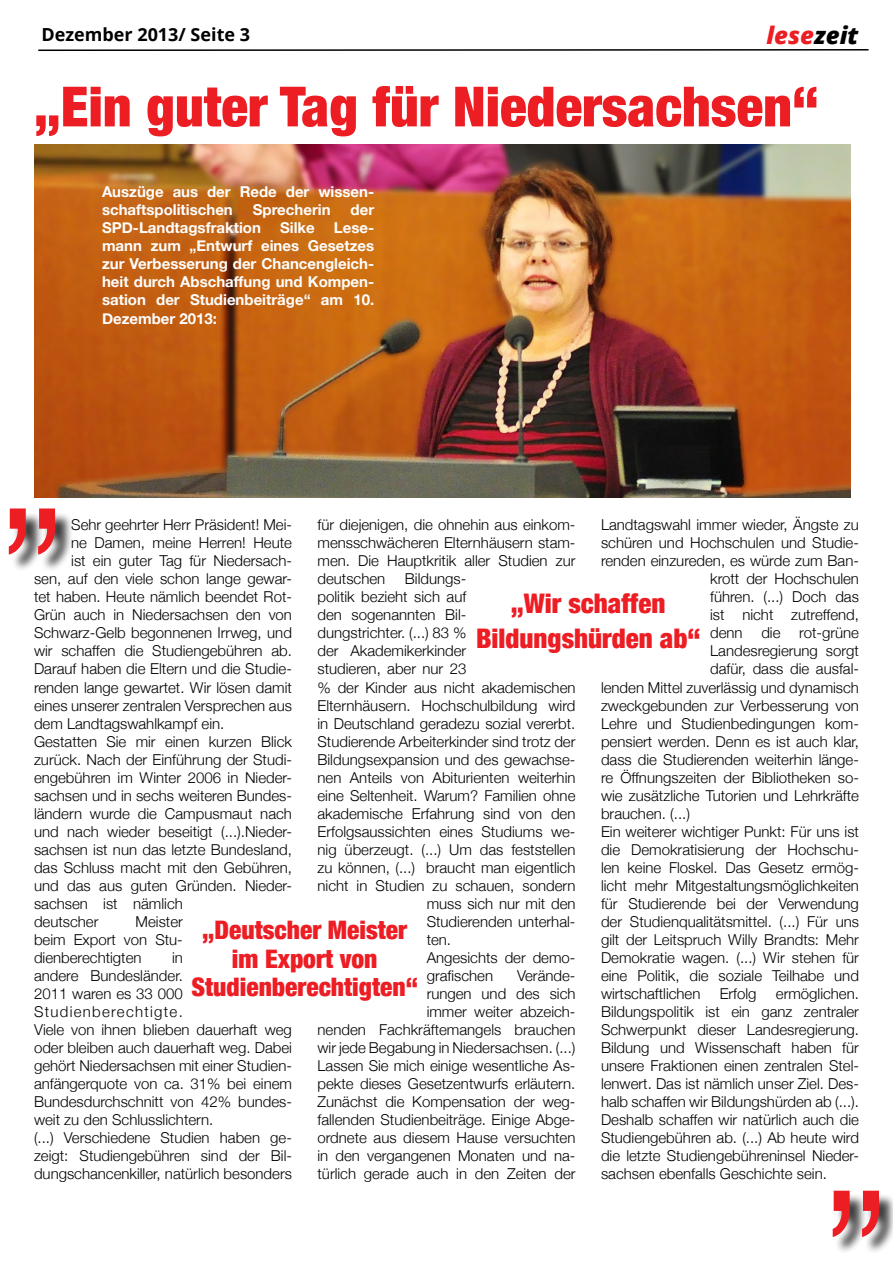
<style>
.page{position:relative;width:893px;height:1263px;background:#fff}
.page>*{position:absolute;margin:0;border:0;box-sizing:border-box;transform-origin:0 0}
.t1{font:300 190.5px "Helvetica Neue";color:#ed1d24}
.t2{font:900 condensed 55.5px "Helvetica Neue";color:#ed1d24}
.t3{font:900 condensed 27px/34.5px "Helvetica Neue";color:#ed1d24;text-align:center}
.t4{font:900 condensed 25.5px/28.5px "Helvetica Neue";color:#ed1d24;text-align:center}
.t5{font:italic 800 24px "Open Sans";color:#ed1d24}
.t6{font:700 18px "Open Sans";color:#000}
.t7{font:300 15px/18px "Helvetica Neue";color:#000;text-align:justify}
.t8{font:700 15px/18px "Helvetica Neue";color:#fff}
.s1{color:#000}
</style>
<div class="page">
<svg style="left:38px;top:49px;width:831px;height:2px;background:#3f3f3f"></svg>
<img style="left:34px;top:145px;width:816px;height:352px">
<div style="left:11px;top:511px;width:63px;height:62px;background:#000;opacity:.75"></div>
<div style="left:835px;top:1193px;width:58px;height:62px;background:#000;opacity:.75"></div>
<p class="t6" style="left:41px;top:22px;width:210px">Dezember 2013/ Seite 3</p>
<h3 class="t5" style="left:766px;top:17px;width:93px">lese<span class="s1">zeit</span></h3>
<h2 class="t2" style="left:34px;top:72px;width:786px">„Ein guter Tag für Niedersachsen“</h2>
<p class="t8" style="left:102px;top:183px;width:274px">Auszüge aus der Rede der wissen&shy;schaftspolitischen</p>
<p class="t8" style="left:253px;top:201px;width:79px">Sprecherin</p>
<p class="t8" style="left:351px;top:201px;width:25px">der</p>
<p class="t8" style="left:102px;top:219px;width:160px">SPD-Landtagsfraktion</p>
<p class="t8" style="left:280px;top:219px;width:36px">Silke</p>
<p class="t8" style="left:102px;top:219px;width:274px;text-align:justify;text-indent:232px">Lese&shy;mann zum „Entwurf eines Gesetzes zur Verbesserung der Chancengleich&shy;heit durch Abschaffung und Kompen&shy;sation der Studienbeiträge“ am 10.<br>Dezember 2013:</p>
<h1 class="t1" style="left:-3px;top:344px;width:72px">„</h1>
<p class="t7" style="left:601px;top:516px;width:259px">Landtagswahl immer wieder, Ängste zu</p>
<p class="t7" style="left:601px;top:534px;width:259px">schüren und Hochschulen und Studie-</p>
<p class="t7" style="left:601px;top:552px;width:259px">renden einzureden, es würde zum Ban-</p>
<p class="t7" style="left:710px;top:570px;width:150px">krott der Hochschulen</p>
<p class="t7" style="left:710px;top:588px;width:150px">führen. (...) Doch das</p>
<p class="t7" style="left:710px;top:606px;width:150px">ist nicht zutreffend,</p>
<p class="t7" style="left:710px;top:624px;width:150px">denn die rot-grüne</p>
<p class="t7" style="left:710px;top:642px;width:150px">Landesregierung sorgt</p>
<p class="t7" style="left:710px;top:660px;width:150px">dafür, dass die ausfal-</p>
<p class="t7" style="left:601px;top:678px;width:259px">lenden Mittel zuverlässig und dynamisch</p>
<p class="t7" style="left:601px;top:696px;width:259px">zweckgebunden zur Verbesserung von</p>
<p class="t7" style="left:601px;top:714px;width:259px">Lehre und Studienbedingungen kom-</p>
<p class="t7" style="left:601px;top:732px;width:259px">pensiert werden. Denn es ist auch klar,</p>
<p class="t7" style="left:601px;top:750px;width:259px">dass die Studierenden weiterhin länge-</p>
<p class="t7" style="left:601px;top:768px;width:259px">re Öffnungszeiten der Bibliotheken so-</p>
<p class="t7" style="left:601px;top:786px;width:259px">wie zusätzliche Tutorien und Lehrkräfte</p>
<p class="t7" style="left:601px;top:804px;width:90px">brauchen. (...)</p>
<p class="t7" style="left:601px;top:822px;width:259px">Ein weiterer wichtiger Punkt: Für uns ist</p>
<p class="t7" style="left:601px;top:840px;width:259px">die Demokratisierung der Hochschu-</p>
<p class="t7" style="left:601px;top:858px;width:259px">len keine Floskel. Das Gesetz ermög-</p>
<p class="t7" style="left:601px;top:876px;width:259px">licht mehr Mitgestaltungsmöglichkeiten</p>
<p class="t7" style="left:601px;top:894px;width:259px">für Studierende bei der Verwendung</p>
<p class="t7" style="left:601px;top:912px;width:259px">der Studienqualitätsmittel. (...) Für uns</p>
<p class="t7" style="left:601px;top:930px;width:259px">gilt der Leitspruch Willy Brandts: Mehr</p>
<p class="t7" style="left:601px;top:948px;width:259px">Demokratie wagen. (...) Wir stehen für</p>
<p class="t7" style="left:601px;top:966px;width:259px">eine Politik, die soziale Teilhabe und</p>
<p class="t7" style="left:601px;top:984px;width:101px">wirtschaftlichen</p>
<p class="t7" style="left:720px;top:984px;width:38px">Erfolg</p>
<p class="t7" style="left:71px;top:516px;width:222px">Sehr geehrter Herr Präsident! Mei-</p>
<p class="t7" style="left:71px;top:534px;width:222px">ne Damen, meine Herren! Heute</p>
<p class="t7" style="left:71px;top:552px;width:222px">ist ein guter Tag für Niedersach-</p>
<p class="t7" style="left:34px;top:570px;width:259px">sen, auf den viele schon lange gewar-</p>
<p class="t7" style="left:34px;top:588px;width:259px">tet haben. Heute nämlich beendet Rot-</p>
<p class="t7" style="left:34px;top:606px;width:259px">Grün auch in Niedersachsen den von</p>
<p class="t7" style="left:34px;top:624px;width:259px">Schwarz-Gelb begonnenen Irrweg, und</p>
<p class="t7" style="left:34px;top:642px;width:259px">wir schaffen die Studiengebühren ab.</p>
<p class="t7" style="left:34px;top:660px;width:259px">Darauf haben die Eltern und die Studie-</p>
<p class="t7" style="left:34px;top:678px;width:259px">renden lange gewartet. Wir lösen damit</p>
<p class="t7" style="left:34px;top:696px;width:259px">eines unserer zentralen Versprechen aus</p>
<p class="t7" style="left:34px;top:714px;width:192px">dem Landtagswahlkampf ein.</p>
<p class="t7" style="left:34px;top:732px;width:259px">Gestatten Sie mir einen kurzen Blick</p>
<p class="t7" style="left:34px;top:750px;width:259px">zurück. Nach der Einführung der Studi-</p>
<p class="t7" style="left:34px;top:768px;width:259px">engebühren im Winter 2006 in Nieder-</p>
<p class="t7" style="left:34px;top:786px;width:259px">sachsen und in sechs weiteren Bundes-</p>
<p class="t7" style="left:34px;top:804px;width:259px">ländern wurde die Campusmaut nach</p>
<p class="t7" style="left:34px;top:822px;width:259px">und nach wieder beseitigt (...).Nieder-</p>
<p class="t7" style="left:34px;top:840px;width:259px">sachsen ist nun das letzte Bundesland,</p>
<p class="t7" style="left:34px;top:858px;width:259px">das Schluss macht mit den Gebühren,</p>
<p class="t7" style="left:34px;top:876px;width:259px">und das aus guten Gründen. Nieder-</p>
<p class="t7" style="left:34px;top:894px;width:150px">sachsen ist nämlich</p>
<p class="t7" style="left:34px;top:912px;width:66px">deutscher</p>
<p class="t7" style="left:317px;top:516px;width:259px">für diejenigen, die ohnehin aus einkom&shy;mensschwächeren Elternhäusern stam&shy;men. Die Hauptkritik aller Studien zur deutschen</p>
<p class="t7" style="left:405px;top:570px;width:63px">Bildungs-</p>
<p class="t7" style="left:317px;top:588px;width:150px">politik bezieht sich auf</p>
<p class="t7" style="left:317px;top:606px;width:150px">den sogenannten Bil-</p>
<p class="t7" style="left:317px;top:624px;width:150px">dungstrichter. (...) 83 %</p>
<p class="t7" style="left:317px;top:642px;width:150px">der Akademikerkinder</p>
<p class="t7" style="left:317px;top:660px;width:150px">studieren, aber nur 23</p>
<p class="t7" style="left:317px;top:678px;width:259px">% der Kinder aus nicht akademischen</p>
<p class="t7" style="left:317px;top:696px;width:259px">Elternhäusern. Hochschulbildung wird</p>
<p class="t7" style="left:317px;top:714px;width:259px">in Deutschland geradezu sozial vererbt.</p>
<p class="t7" style="left:317px;top:732px;width:259px">Studierende Arbeiterkinder sind trotz der</p>
<p class="t7" style="left:317px;top:750px;width:259px">Bildungsexpansion und des gewachse-</p>
<p class="t7" style="left:317px;top:768px;width:259px">nen Anteils von Abiturienten weiterhin</p>
<p class="t7" style="left:317px;top:786px;width:259px">eine Seltenheit. Warum? Familien ohne</p>
<p class="t7" style="left:317px;top:804px;width:259px">akademische Erfahrung sind von den</p>
<p class="t7" style="left:317px;top:822px;width:259px">Erfolgsaussichten eines Studiums we-</p>
<p class="t7" style="left:317px;top:840px;width:259px">nig überzeugt. (...) Um das feststellen</p>
<p class="t7" style="left:317px;top:858px;width:259px">zu können, (...) braucht man eigentlich</p>
<p class="t7" style="left:317px;top:876px;width:259px">nicht in Studien zu schauen, sondern</p>
<p class="t7" style="left:427px;top:894px;width:150px">muss sich nur mit den</p>
<p class="t7" style="left:427px;top:912px;width:150px">Studierenden unterhal-</p>
<p class="t7" style="left:427px;top:930px;width:26px">ten.</p>
<p class="t7" style="left:427px;top:948px;width:150px">Angesichts der demo-</p>
<p class="t7" style="left:427px;top:966px;width:68px">grafischen</p>
<h3 class="t3" style="left:476px;top:586px;width:226px">„Wir schaffen<br>Bildungshürden ab“</h3>
<p class="t7" style="left:34px;top:912px;width:150px;text-indent:102px">Meister beim Export von Stu&shy;dienberechtigten</p>
<h3 class="t4" style="left:192px;top:915px;width:228px">„Deutscher Meister im Export von<br>Studienberechtigten“</h3>
<p class="t7" style="left:34px;top:948px;width:259px;text-align:left;text-indent:138px">in<br>andere Bundesländer.<br>2011 waren es 33 000<br>Studienberechtigte.<br>Viele von ihnen blieben dauerhaft weg oder bleiben auch dauerhaft weg. Dabei gehört Niedersachsen mit einer Studien&shy;anfängerquote von ca. 31% bei einem<br>Bundesdurchschnitt von 42% bundes&shy;weit zu den Schlusslichtern.<br>(...) Verschiedene Studien haben ge&shy;zeigt: Studiengebühren sind der Bil&shy;dungschancenkiller, natürlich besonders</p>
<p class="t7" style="left:317px;top:966px;width:259px;text-align:right">Verände-<br>rungen und des sich<br>immer weiter abzeich-<br>nenden Fachkräftemangels brauchen wir jede Begabung in Niedersachsen. (...)<br>Lassen Sie mich einige wesentliche As&shy;pekte dieses Gesetzentwurfs erläutern.<br>Zunächst die Kompensation der weg&shy;fallenden Studienbeiträge. Einige Abge&shy;ordnete aus diesem Hause versuchten in den vergangenen Monaten und na&shy;türlich gerade auch in den Zeiten der</p>
<p class="t7" style="left:601px;top:984px;width:259px;text-indent:175px">ermöglichen.<br>Bildungspolitik ist ein ganz zentraler Schwerpunkt dieser Landesregierung.<br>Bildung und Wissenschaft haben für unsere Fraktionen einen zentralen Stel&shy;lenwert. Das ist nämlich unser Ziel. Des&shy;halb schaffen wir Bildungshürden ab (...).<br>Deshalb schaffen wir natürlich auch die Studiengebühren ab. (...) Ab heute wird die letzte Studiengebühreninsel Nieder&shy;sachsen ebenfalls Geschichte sein.</p>
<h1 class="t1" style="left:821px;top:1142px;width:72px">”</h1>
</div>
